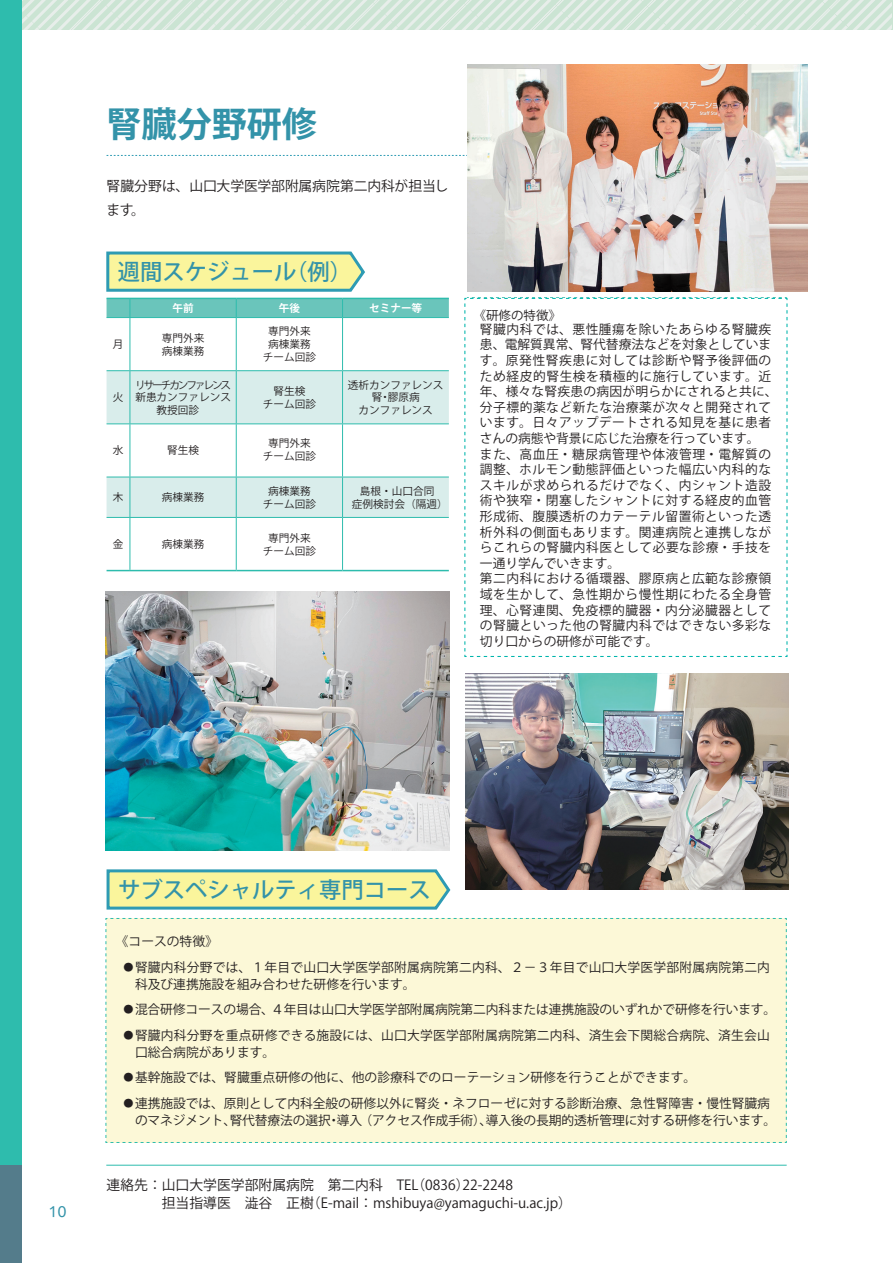
<style>
.page{position:relative;width:893px;height:1263px;background:#fff}
.page>*{position:absolute;margin:0;border:0;box-sizing:border-box;transform-origin:0 0}
.t1{font:700 35.1px "Koz Go Pr 6 N";color:#3393a9}
.t2{font:500 22.35px "Koz Go Pr 6 N";color:#3393a9}
.t3{font:13.8px/24.2px "Koz Go Pr 6 N";color:#231f20}
.t4{font:13.8px "PUD Shin Go Pr 6 N";color:#3393a9}
.t5{font:12.75px/15.6px "Koz Go Pr 6 N";letter-spacing:.04em;color:#231f20}
.t6{font:12.75px/25.5px "Koz Go Pr 6 N";color:#231f20}
.t7{font:12.75px/25.5px "Koz Go Pr 6 N";letter-spacing:.015em;color:#231f20}
.t8{font:12.75px "Koz Go Pr 6 N";letter-spacing:-.01em;color:#231f20}
.t9{font:12.45px "Koz Go Pr 6 N";color:#231f20}
.t10{font:10.65px/12.8px "Koz Go Pr 6 N";color:#231f20;text-align:center}
.t11{font:10.65px "Koz Go Pr 6 N";letter-spacing:-.2em;color:#231f20}
.t12{font:700 10.65px "Koz Go Pr 6 N";color:#fff}
</style>
<div class="page">
<svg style="left:21px;top:0;width:870px;height:30px;background:#d3e7da"></svg>
<div style="left:0;top:0;width:21px;height:1263px;background:#2ebcad"></div>
<div style="left:0;top:1165px;width:21px;height:98px;background:#547c8b"></div>
<svg style="left:106px;top:869px;width:345px;height:41px;background:#dae7a3"></svg>
<svg style="left:107px;top:155px;width:361px;height:1px"></svg>
<svg style="left:107px;top:371px;width:342px;height:146px;fill:#d9edeb"></svg>
<svg style="left:107px;top:570px;width:23px;height:1px"></svg>
<hr style="left:130px;top:570px;width:106px;height:1px;background:#2ebcad">
<hr style="left:236px;top:570px;width:107px;height:1px;background:#2ebcad">
<hr style="left:343px;top:570px;width:106px;height:1px;background:#2ebcad">
<svg style="left:106px;top:251px;width:343px;height:67px"></svg>
<hr style="left:130px;top:317px;width:106px;height:1px;background:#2ebcad">
<hr style="left:130px;top:318px;width:1px;height:52px;background:#2ebcad">
<hr style="left:236px;top:317px;width:107px;height:1px;background:#2ebcad">
<hr style="left:236px;top:318px;width:1px;height:52px;background:#2ebcad">
<hr style="left:343px;top:317px;width:106px;height:1px;background:#2ebcad">
<hr style="left:342px;top:318px;width:1px;height:52px;background:#2ebcad">
<svg style="left:107px;top:370px;width:23px;height:1px"></svg>
<hr style="left:130px;top:370px;width:106px;height:1px;background:#2ebcad">
<hr style="left:130px;top:371px;width:1px;height:52px;background:#2ebcad">
<hr style="left:236px;top:370px;width:107px;height:1px;background:#2ebcad">
<hr style="left:236px;top:371px;width:1px;height:52px;background:#2ebcad">
<hr style="left:343px;top:370px;width:106px;height:1px;background:#2ebcad">
<hr style="left:342px;top:371px;width:1px;height:52px;background:#2ebcad">
<svg style="left:107px;top:423px;width:23px;height:1px"></svg>
<hr style="left:130px;top:423px;width:106px;height:1px;background:#2ebcad">
<hr style="left:130px;top:424px;width:1px;height:53px;background:#2ebcad">
<hr style="left:236px;top:423px;width:107px;height:1px;background:#2ebcad">
<hr style="left:236px;top:424px;width:1px;height:53px;background:#2ebcad">
<hr style="left:343px;top:423px;width:106px;height:1px;background:#2ebcad">
<hr style="left:342px;top:424px;width:1px;height:53px;background:#2ebcad">
<svg style="left:107px;top:477px;width:23px;height:1px"></svg>
<hr style="left:130px;top:477px;width:106px;height:1px;background:#2ebcad">
<hr style="left:130px;top:477px;width:1px;height:40px;background:#2ebcad">
<hr style="left:236px;top:477px;width:107px;height:1px;background:#2ebcad">
<hr style="left:236px;top:477px;width:1px;height:40px;background:#2ebcad">
<hr style="left:343px;top:477px;width:106px;height:1px;background:#2ebcad">
<hr style="left:342px;top:477px;width:1px;height:40px;background:#2ebcad">
<svg style="left:107px;top:517px;width:23px;height:1px"></svg>
<hr style="left:130px;top:517px;width:106px;height:1px;background:#2ebcad">
<hr style="left:130px;top:518px;width:1px;height:52px;background:#2ebcad">
<hr style="left:236px;top:517px;width:107px;height:1px;background:#2ebcad">
<hr style="left:236px;top:518px;width:1px;height:52px;background:#2ebcad">
<hr style="left:343px;top:517px;width:106px;height:1px;background:#2ebcad">
<hr style="left:342px;top:518px;width:1px;height:52px;background:#2ebcad">
<div style="left:105px;top:918px;width:682px;height:225px;background:#fcf8d7"></div>
<hr style="left:106px;top:1165px;width:681px;height:1px;background:#2ebcad">
<img style="left:465px;top:673px;width:324px;height:216px">
<img style="left:468px;top:64px;width:340px;height:227px">
<img style="left:105px;top:591px;width:345px;height:259px">
<svg style="left:464px;top:297px;width:324px;height:360px"></svg>
<div style="left:480px;top:309px;width:291px;height:343px;background:#fff"></div>
<h1 class="t1" style="left:107px;top:105px;width:212px">腎臓分野研修</h1>
<p class="t3" style="left:107px;top:174px;width:343px">腎臓分野は、山口大学医学部附属病院第二内科が担当します。</p>
<h2 class="t2" style="left:118px;top:259px;width:236px">週間スケジュール（例）</h2>
<p class="t12" style="left:172px;top:302px;width:23px">午前</p>
<p class="t12" style="left:279px;top:302px;width:23px">午後</p>
<p class="t12" style="left:369px;top:302px;width:55px">セミナー等</p>
<p class="t10" style="left:113px;top:338px;width:12px">月</p>
<p class="t10" style="left:162px;top:332px;width:44px;text-align:left">専門外来病棟業務</p>
<p class="t10" style="left:263px;top:325px;width:55px">専門外来病棟業務チーム回診</p>
<p class="t10" style="left:113px;top:391px;width:12px">火</p>
<p class="t10" style="left:263px;top:385px;width:55px">腎生検<br>チーム回診</p>
<p class="t10" style="left:348px;top:378px;width:97px">透析カンファレンス腎・膠原病<br>カンファレンス</p>
<p class="t11" style="left:135px;top:379px;width:97px">リサーチカンファレンス</p>
<p class="t10" style="left:135px;top:391px;width:97px">新患カンファレンス</p>
<p class="t10" style="left:156px;top:404px;width:44px">教授回診</p>
<p class="t10" style="left:113px;top:444px;width:12px">水</p>
<p class="t10" style="left:167px;top:444px;width:33px">腎生検</p>
<p class="t10" style="left:263px;top:437px;width:55px">専門外来チーム回診</p>
<p class="t10" style="left:113px;top:491px;width:12px">木</p>
<p class="t10" style="left:162px;top:491px;width:44px">病棟業務</p>
<p class="t10" style="left:263px;top:485px;width:55px">病棟業務チーム回診</p>
<p class="t10" style="left:113px;top:538px;width:12px">金</p>
<p class="t10" style="left:162px;top:538px;width:44px">病棟業務</p>
<p class="t10" style="left:263px;top:532px;width:55px">専門外来チーム回診</p>
<p class="t10" style="left:352px;top:484px;width:97px;line-height:13.4px">島根・山口合同<br>症例検討会（隔週）</p>
<p class="t9" style="left:474px;top:308px;width:89px">《研修の特徴》</p>
<p class="t5" style="left:480px;top:322px;width:299px">腎臓内科では、悪性腫瘍を除いたあらゆる腎臓疾患、電解質異常、腎代替療法などを対象としています。原発性腎疾患に対しては診断や腎予後評価のため経皮的腎生検を積極的に施行しています。近年、様々な腎疾患の病因が明らかにされると共に、分子標的薬など新たな治療薬が次々と開発されています。日々アップデートされる知見を基に患者さんの病態や背景に応じた治療を行っています。<br>また、高血圧・糖尿病管理や体液管理・電解質の調整、ホルモン動態評価といった幅広い内科的なスキルが求められるだけでなく、内シャント造設術や狭窄・閉塞したシャントに対する経皮的血管形成術、腹膜透析のカテーテル留置術といった透析外科の側面もあります。関連病院と連携しながらこれらの腎臓内科医として必要な診療・手技を一通り学んでいきます。<br>第二内科における循環器、膠原病と広範な診療領域を生かして、急性期から慢性期にわたる全身管理、心腎連関、免疫標的臓器・内分泌臓器としての腎臓といった他の腎臓内科ではできない多彩な切り口からの研修が可能です。</p>
<p class="t5" style="left:480px;top:309px;width:294px;line-height:17px;text-indent:-6px">《研修の特徴》<br>2022 年よりチーム制を導入しており、診療チームの一員として入院患者を担当します。腎炎・ネフローゼに対しては積極的に腎生検を施行し、ステロイドや免疫抑制剤・生物学的製剤を用いた治療を行っています。慢性腎臓病に対しては早期からの全身合併症介入、患者さんと対話しながらの腎代替療法選択を大切にしています。CCMC や AMECにおいての急性期血液浄化、集中治療を経験します。泌尿器科との連携で腎移植・維持透析にも対応しています。第二内科は総合内科ともいえる診療領域の広さで、急性期から慢性期にわたる全身管理、心腎連関、免疫標的臓器・内分泌臓器としての腎臓といったよその腎臓内科ではできない多彩な切り口からの研修が可能です。</p>
<p class="t4" style="left:48px;top:1204px;width:20px">10</p>
<h2 class="t2" style="left:118px;top:877px;width:314px">サブスペシャルティ専門コース</h2>
<p class="t7" style="left:122px;top:929px;width:649px;text-indent:-6px">《コースの特徴》<br>・腎臓内科分野では、１年目で山口大学医学部附属病院第二内科、２－３年目で山口大学医学部附属病院第二内</p>
<p class="t6" style="left:122px;top:971px;width:656px;text-indent:13px">科及び連携施設を組み合わせた研修を行います。<br>・混合研修コースの場合、４年目は山口大学医学部附属病院第二内科または連携施設のいずれかで研修を行います。・腎臓内科分野を重点研修できる施設には、山口大学医学部附属病院第二内科、済生会下関総合病院、済生会山</p>
<p class="t6" style="left:122px;top:1039px;width:649px;text-indent:13px">口総合病院があります。<br>・基幹施設では、腎臓重点研修の他に、他の診療科でのローテーション研修を行うことができます。<br>・連携施設では、原則として内科全般の研修以外に腎炎・ネフローゼに対する診断治療、急性腎障害・慢性腎臓病</p>
<p class="t8" style="left:135px;top:1113px;width:643px">のマネジメント、腎代替療法の選択・導入（アクセス作成手術）、導入後の長期的透析管理に対する研修を行います。</p>
<p class="t3" style="left:107px;top:1176px;width:467px;line-height:18.1px">連絡先：山口大学医学部附属病院　第二内科　TEL（0836）22-2248<br>　　　　担当指導医　澁谷　正樹（E-mail：mshibuya@yamaguchi-u.ac.jp）</p>
</div>
